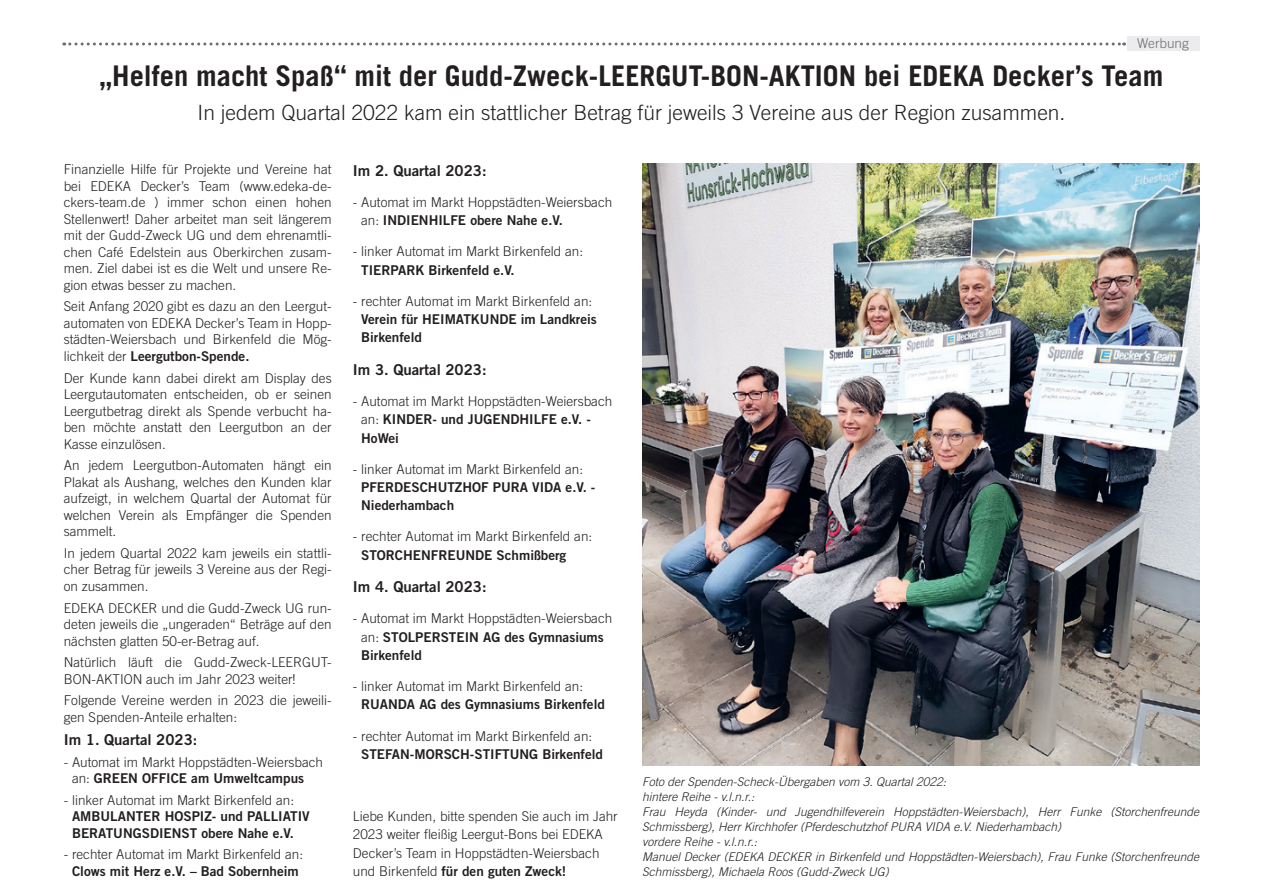
<style>
.page{position:relative;width:1263px;height:893px;background:#fff}
.page>*{position:absolute;margin:0;border:0;box-sizing:border-box;transform-origin:0 0}
.t1{font:700 28.5px "Trade Gothic LT";color:#231f20}
.t2{font:300 21px "Trade Gothic LT";color:#231f20}
.t3{font:15px "Trade Gothic LT Bold Two";color:#231f20}
.t4{font:300 13.5px/16.5px "Trade Gothic LT";color:#231f20;text-align:justify}
.t5{font:13.5px/18.3px "Trade Gothic LT Bold Two";color:#231f20}
.t6{font:300 13.5px "Trade Gothic LT";color:#6c6d70}
.t7{font:italic 300 12px/15px "Trade Gothic LT";color:#231f20}
.s1{font-family:"Trade Gothic LT";font-weight:300}
</style>
<div class="page">
<div style="left:1127px;top:36px;width:72px;height:15px;background:#ececee"></div>
<svg style="left:64px;top:43px;width:1060px;height:3px"></svg>
<img style="left:642px;top:164px;width:557px;height:601px">
<p class="t6" style="left:1137px;top:35px;width:53px">Werbung</p>
<h1 class="t1" style="left:100px;top:58px;width:1065px">„Helfen macht Spaß“ mit der Gudd-Zweck-LEERGUT-BON-AKTION bei EDEKA Decker’s Team</h1>
<h2 class="t2" style="left:198px;top:100px;width:869px">In jedem Quartal 2022 kam ein stattlicher Betrag für jeweils 3 Vereine aus der Region zusammen.</h2>
<p class="t4" style="left:64px;top:161px;width:269px">Finanzielle Hilfe für Projekte und Vereine hat bei EDEKA Decker’s Team (www.edeka-de&shy;ckers-team.de ) immer schon einen hohen Stellenwert! Daher arbeitet man seit längerem mit der Gudd-Zweck UG und dem ehrenamtli&shy;chen Café Edelstein aus Oberkirchen zusam&shy;men. Ziel dabei ist es die Welt und unsere Re&shy;gion etwas besser zu machen.</p>
<p class="t4" style="left:64px;top:298px;width:269px">Seit Anfang 2020 gibt es dazu an den Leergut&shy;automaten von EDEKA Decker’s Team in Hopp&shy;städten-Weiersbach und Birkenfeld die Mög-</p>
<p class="t5" style="left:64px;top:347px;width:187px"><span class="s1">lichkeit der</span> Leergutbon-Spende.</p>
<p class="t4" style="left:64px;top:369px;width:269px">Der Kunde kann dabei direkt am Display des Leergutautomaten entscheiden, ob er seinen Leergutbetrag direkt als Spende verbucht ha&shy;ben möchte anstatt den Leergutbon an der Kasse einzulösen.</p>
<p class="t4" style="left:64px;top:457px;width:269px">An jedem Leergutbon-Automaten hängt ein Plakat als Aushang, welches den Kunden klar aufzeigt, in welchem Quartal der Automat für welchen Verein als Empfänger die Spenden sammelt.</p>
<p class="t4" style="left:64px;top:545px;width:269px">In jedem Quartal 2022 kam jeweils ein stattli&shy;cher Betrag für jeweils 3 Vereine aus der Regi&shy;on zusammen.</p>
<p class="t4" style="left:64px;top:599px;width:269px">EDEKA DECKER und die Gudd-Zweck UG run&shy;deten jeweils die „ungeraden“ Beträge auf den nächsten glatten 50-er-Betrag auf.</p>
<p class="t4" style="left:64px;top:654px;width:269px">Natürlich läuft die Gudd-Zweck-LEERGUT-<br>BON-AKTION auch im Jahr 2023 weiter!</p>
<p class="t4" style="left:64px;top:692px;width:269px">Folgende Vereine werden in 2023 die jeweili&shy;gen Spenden-Anteile erhalten:</p>
<p class="t3" style="left:64px;top:730px;width:135px">Im 1. Quartal 2023:</p>
<p class="t4" style="left:64px;top:753px;width:261px">- Automat im Markt Hoppstädten-Weiersbach</p>
<p class="t5" style="left:72px;top:769px;width:234px"><span class="s1">an:</span> GREEN OFFICE am Umweltcampus</p>
<p class="t4" style="left:64px;top:792px;width:232px">- linker Automat im Markt Birkenfeld an:</p>
<p class="t5" style="left:72px;top:808px;width:239px;line-height:16.5px">AMBULANTER HOSPIZ- und PALLIATIV<br>BERATUNGSDIENST obere Nahe e.V.</p>
<p class="t4" style="left:64px;top:846px;width:241px">- rechter Automat im Markt Birkenfeld an:</p>
<p class="t5" style="left:72px;top:862px;width:228px">Clows mit Herz e.V. – Bad Sobernheim</p>
<p class="t3" style="left:353px;top:161px;width:135px">Im 2. Quartal 2023:</p>
<p class="t4" style="left:353px;top:194px;width:261px">- Automat im Markt Hoppstädten-Weiersbach</p>
<p class="t5" style="left:361px;top:211px;width:203px"><span class="s1">an:</span> INDIENHILFE obere Nahe e.V.</p>
<p class="t4" style="left:353px;top:243px;width:232px">- linker Automat im Markt Birkenfeld an:</p>
<p class="t5" style="left:361px;top:260px;width:155px">TIERPARK Birkenfeld e.V.</p>
<p class="t4" style="left:353px;top:292px;width:241px">- rechter Automat im Markt Birkenfeld an:</p>
<p class="t5" style="left:361px;top:310px;width:237px">Verein für HEIMATKUNDE im Landkreis<br>Birkenfeld</p>
<p class="t3" style="left:353px;top:360px;width:135px">Im 3. Quartal 2023:</p>
<p class="t4" style="left:353px;top:393px;width:261px">- Automat im Markt Hoppstädten-Weiersbach</p>
<p class="t5" style="left:361px;top:410px;width:231px"><span class="s1">an:</span> KINDER- und JUGENDHILFE e.V. -<br>HoWei</p>
<p class="t4" style="left:353px;top:460px;width:232px">- linker Automat im Markt Birkenfeld an:</p>
<p class="t5" style="left:361px;top:478px;width:236px">PFERDESCHUTZHOF PURA VIDA e.V. -<br>Niederhambach</p>
<p class="t4" style="left:353px;top:528px;width:241px">- rechter Automat im Markt Birkenfeld an:</p>
<p class="t5" style="left:361px;top:546px;width:207px">STORCHENFREUNDE Schmißberg</p>
<p class="t3" style="left:353px;top:578px;width:135px">Im 4. Quartal 2023:</p>
<p class="t4" style="left:353px;top:610px;width:261px">- Automat im Markt Hoppstädten-Weiersbach</p>
<p class="t5" style="left:361px;top:628px;width:244px"><span class="s1">an:</span> STOLPERSTEIN AG des Gymnasiums<br>Birkenfeld</p>
<p class="t4" style="left:353px;top:678px;width:232px">- linker Automat im Markt Birkenfeld an:</p>
<p class="t5" style="left:361px;top:695px;width:245px">RUANDA AG des Gymnasiums Birkenfeld</p>
<p class="t4" style="left:353px;top:727px;width:241px">- rechter Automat im Markt Birkenfeld an:</p>
<p class="t5" style="left:361px;top:745px;width:243px">STEFAN-MORSCH-STIFTUNG Birkenfeld</p>
<p class="t4" style="left:353px;top:807px;width:266px;line-height:18.3px;text-align:left">Liebe Kunden, bitte spenden Sie auch im Jahr<br>2023 weiter fleißig Leergut-Bons bei EDEKA<br>Decker’s Team in Hoppstädten-Weiersbach</p>
<p class="t5" style="left:353px;top:862px;width:215px"><span class="s1">und Birkenfeld</span> für den guten Zweck!</p>
<p class="t7" style="left:642px;top:774px;width:559px">Foto der Spenden-Scheck-Übergaben vom 3. Quartal 2022:<br>hintere Reihe - v.l.n.r.:<br>Frau Heyda (Kinder- und Jugendhilfeverein Hoppstädten-Weiersbach), Herr Funke (Storchenfreunde Schmissberg), Herr Kirchhofer (Pferdeschutzhof PURA VIDA e.V. Niederhambach)<br>vordere Reihe - v.l.n.r.:<br>Manuel Decker (EDEKA DECKER in Birkenfeld und Hoppstädten-Weiersbach), Frau Funke (Storchenfreunde Schmissberg), Michaela Roos (Gudd-Zweck UG)</p>
</div>
